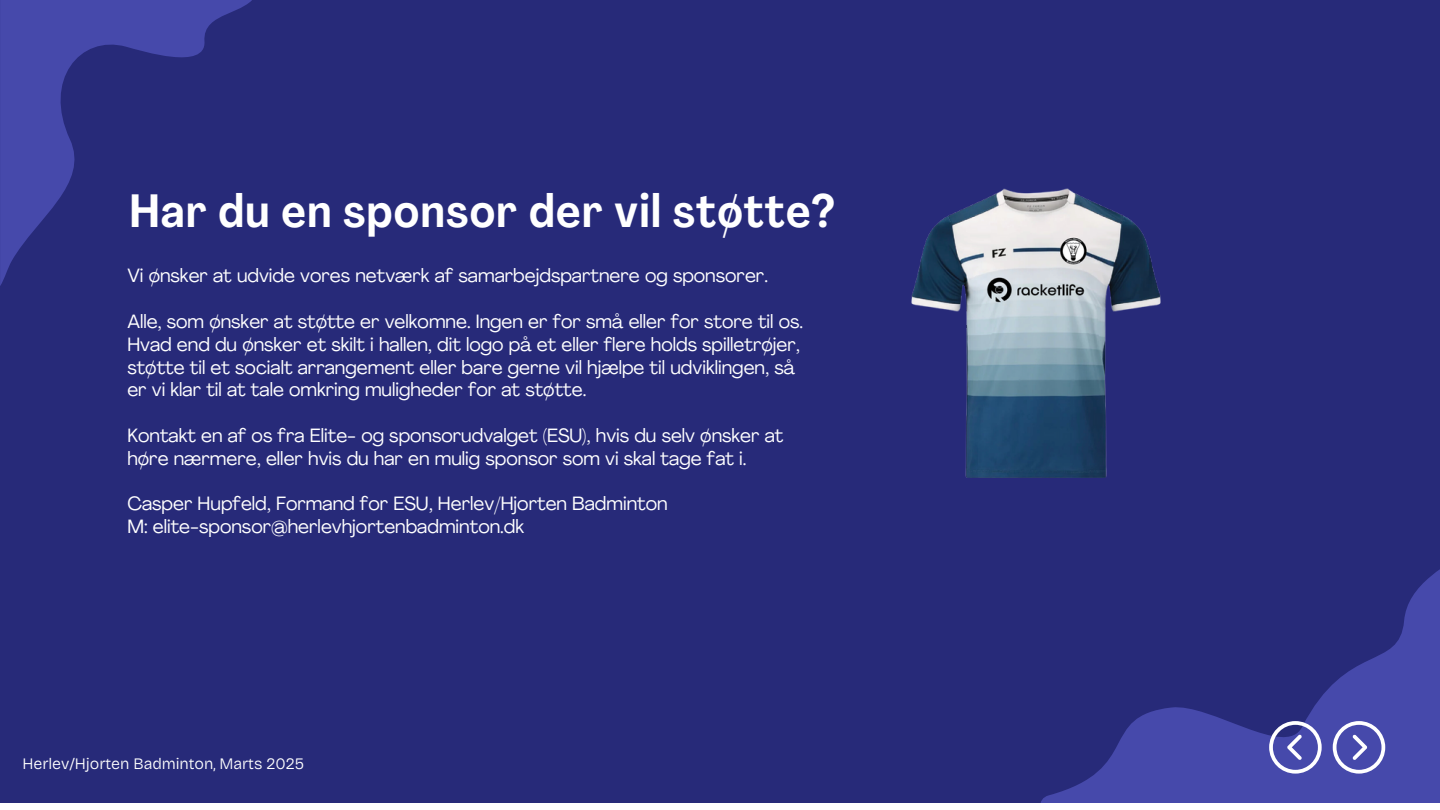
<style>
.page{position:relative;width:1440px;height:810px;background:#fff}
.page>*{position:absolute;margin:0;border:0;box-sizing:border-box;transform-origin:0 0}
.t1{font:700 46px "Agrandir Text";color:#fff}
.t2{font:19px/22.8px "Agrandir";color:#fff}
.t3{font:300 16px "Bricolage Grotesque";letter-spacing:-.005em;color:#fff}
</style>
<div class="page">
<div style="left:0;top:0;width:1440px;height:802px;background:#272a79"></div>
<svg style="left:0;top:0;width:252px;height:286px"></svg>
<svg style="left:1041px;top:569px;width:399px;height:233px"></svg>
<img style="left:911px;top:189px;width:250px;height:289px">
<svg style="left:1269px;top:721px;width:53px;height:53px;background:#6f72b9"></svg>
<svg style="left:1333px;top:721px;width:52px;height:53px;background:#7476c0"></svg>
<h1 class="t1" style="left:129px;top:182px;width:708px">Har du en sponsor der vil støtte?</h1>
<p class="t2" style="left:127px;top:264px;width:642px">Vi ønsker at udvide vores netværk af samarbejdspartnere og sponsorer.</p>
<p class="t2" style="left:127px;top:310px;width:677px">Alle, som ønsker at støtte er velkomne. Ingen er for små eller for store til os.<br>Hvad end du ønsker et skilt i hallen, dit logo på et eller flere holds spilletrøjer, støtte til et socialt arrangement eller bare gerne vil hjælpe til udviklingen, så er vi klar til at tale omkring muligheder for at støtte.</p>
<p class="t2" style="left:127px;top:424px;width:658px">Kontakt en af os fra Elite- og sponsorudvalget (ESU), hvis du selv ønsker at høre nærmere, eller hvis du har en mulig sponsor som vi skal tage fat i.</p>
<p class="t2" style="left:127px;top:492px;width:542px">Casper Hupfeld, Formand for ESU, Herlev/Hjorten Badminton<br>M: elite-sponsor@herlevhjortenbadminton.dk</p>
<p class="t3" style="left:23px;top:751px;width:283px">Herlev/Hjorten Badminton, Marts 2025</p>
</div>
